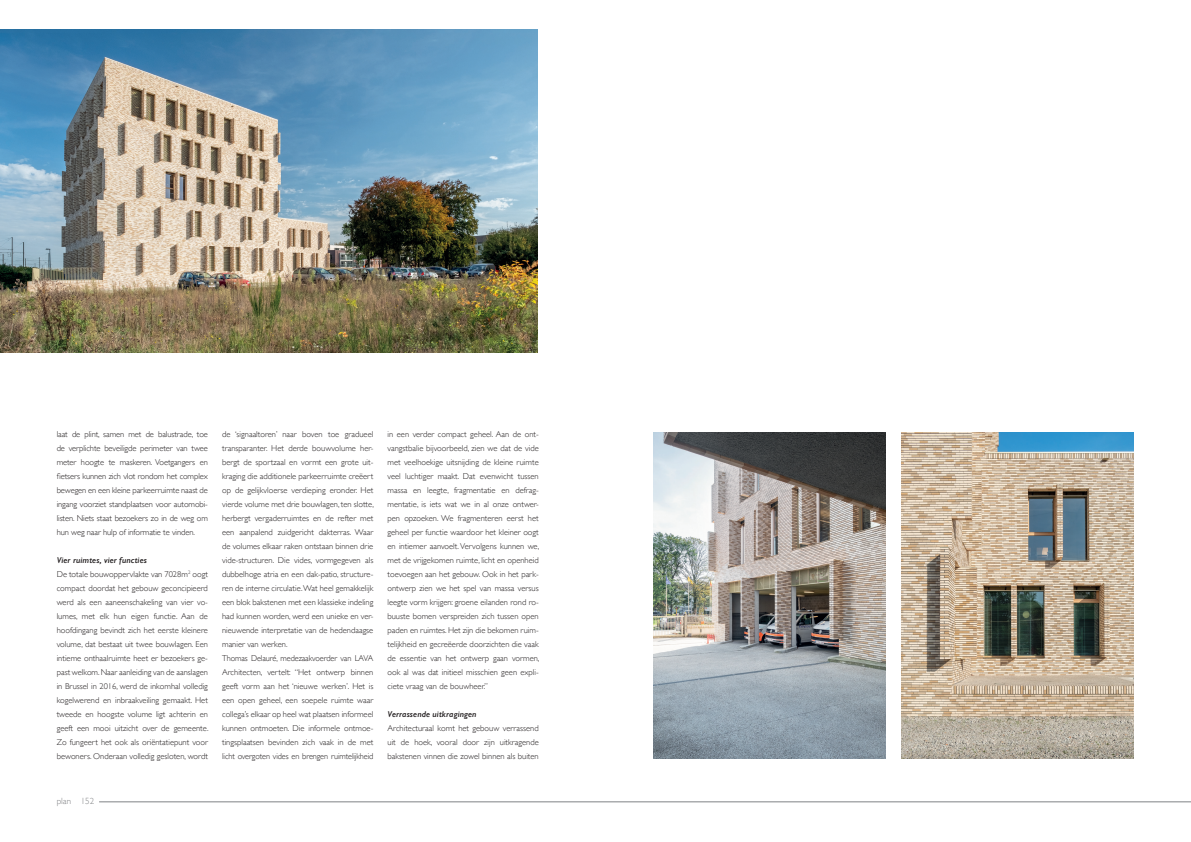
<style>
.page{position:relative;width:1191px;height:842px;background:#fff}
.page>*{position:absolute;margin:0;border:0;box-sizing:border-box;transform-origin:0 0}
.t1{font:300 9px "Gill Sans";color:#808285}
.Nick_Content{font:300 8.5px/14px "Gill Sans";color:#231f20;text-align:justify}
.Nick_tussentitel{font:italic 600 8.5px "Gill Sans";letter-spacing:.01em;color:#231f20}
</style>
<div class="page">
<hr style="left:99px;top:801px;width:1092px;height:1px;background:#808285">
<img style="left:653px;top:432px;width:233px;height:327px">
<img style="left:901px;top:432px;width:233px;height:327px">
<img style="left:0;top:29px;width:538px;height:324px">
<p class="Nick_Content" style="left:57px;top:427px;width:153px">laat de plint, samen met de balustrade, toe de verplichte beveiligde perimeter van twee meter hoogte te maskeren. Voetgangers en fietsers kunnen zich vlot rondom het complex bewegen en een kleine parkeerruimte naast de ingang voorziet standplaatsen voor automobi&shy;listen. Niets staat bezoekers zo in de weg om hun weg naar hulp of informatie te vinden.</p>
<p class="Nick_tussentitel" style="left:57px;top:555px;width:92px">Vier ruimtes, vier functies</p>
<p class="Nick_Content" style="left:57px;top:567px;width:153px">De totale bouwoppervlakte van 7028m<sup>2</sup> oogt compact doordat het gebouw geconcipieerd werd als een aaneenschakeling van vier vo&shy;lumes, met elk hun eigen functie. Aan de hoofdingang bevindt zich het eerste kleinere volume, dat bestaat uit twee bouwlagen. Een intieme onthaalruimte heet er bezoekers ge&shy;past welkom. Naar aanleiding van de aanslagen in Brussel in 2016, werd de inkomhal volledig kogelwerend en inbraakveiling gemaakt. Het tweede en hoogste volume ligt achterin en geeft een mooi uitzicht over de gemeente.<br>Zo fungeert het ook als oriëntatiepunt voor bewoners. Onderaan volledig gesloten, wordt</p>
<p class="Nick_Content" style="left:222px;top:427px;width:153px">de ‘signaaltoren’ naar boven toe gradueel transparanter. Het derde bouwvolume her&shy;bergt de sportzaal en vormt een grote uit&shy;kraging die additionele parkeerruimte creëert op de gelijkvloerse verdieping eronder. Het vierde volume met drie bouwlagen, ten slotte, herbergt vergaderruimtes en de refter met een aanpalend zuidgericht dakterras. Waar de volumes elkaar raken ontstaan binnen drie vide-structuren. Die vides, vormgegeven als dubbelhoge atria en een dak-patio, structure&shy;ren de interne circulatie. Wat heel gemakkelijk een blok bakstenen met een klassieke indeling had kunnen worden, werd een unieke en ver&shy;nieuwende interpretatie van de hedendaagse manier van werken.</p>
<p class="Nick_Content" style="left:222px;top:651px;width:153px">Thomas Delauré, medezaakvoerder van LAVA Architecten, vertelt: “Het ontwerp binnen geeft vorm aan het ‘nieuwe werken’. Het is een open geheel, een soepele ruimte waar collega’s elkaar op heel wat plaatsen informeel kunnen ontmoeten. Die informele ontmoe&shy;tingsplaatsen bevinden zich vaak in de met licht overgoten vides en brengen ruimtelijkheid</p>
<p class="Nick_Content" style="left:387px;top:427px;width:153px">in een verder compact geheel. Aan de ont&shy;vangstbalie bijvoorbeeld, zien we dat de vide met veelhoekige uitsnijding de kleine ruimte veel luchtiger maakt. Dat evenwicht tussen massa en leegte, fragmentatie en defrag&shy;mentatie, is iets wat we in al onze ontwer&shy;pen opzoeken. We fragmenteren eerst het geheel per functie waardoor het kleiner oogt en intiemer aanvoelt. Vervolgens kunnen we, met de vrijgekomen ruimte, licht en openheid toevoegen aan het gebouw. Ook in het park&shy;ontwerp zien we het spel van massa versus leegte vorm krijgen: groene eilanden rond ro&shy;buuste bomen verspreiden zich tussen open paden en ruimtes. Het zijn die bekomen ruim&shy;telijkheid en gecreëerde doorzichten die vaak de essentie van het ontwerp gaan vormen, ook al was dat initieel misschien geen expli&shy;ciete vraag van de bouwheer.”</p>
<p class="Nick_tussentitel" style="left:387px;top:709px;width:91px">Verrassende uitkragingen</p>
<p class="Nick_Content" style="left:387px;top:721px;width:153px">Architecturaal komt het gebouw verrassend uit de hoek, vooral door zijn uitkragende bakstenen vinnen die zowel binnen als buiten</p>
<p class="t1" style="left:57px;top:794px;width:39px">plan 152</p>
</div>
